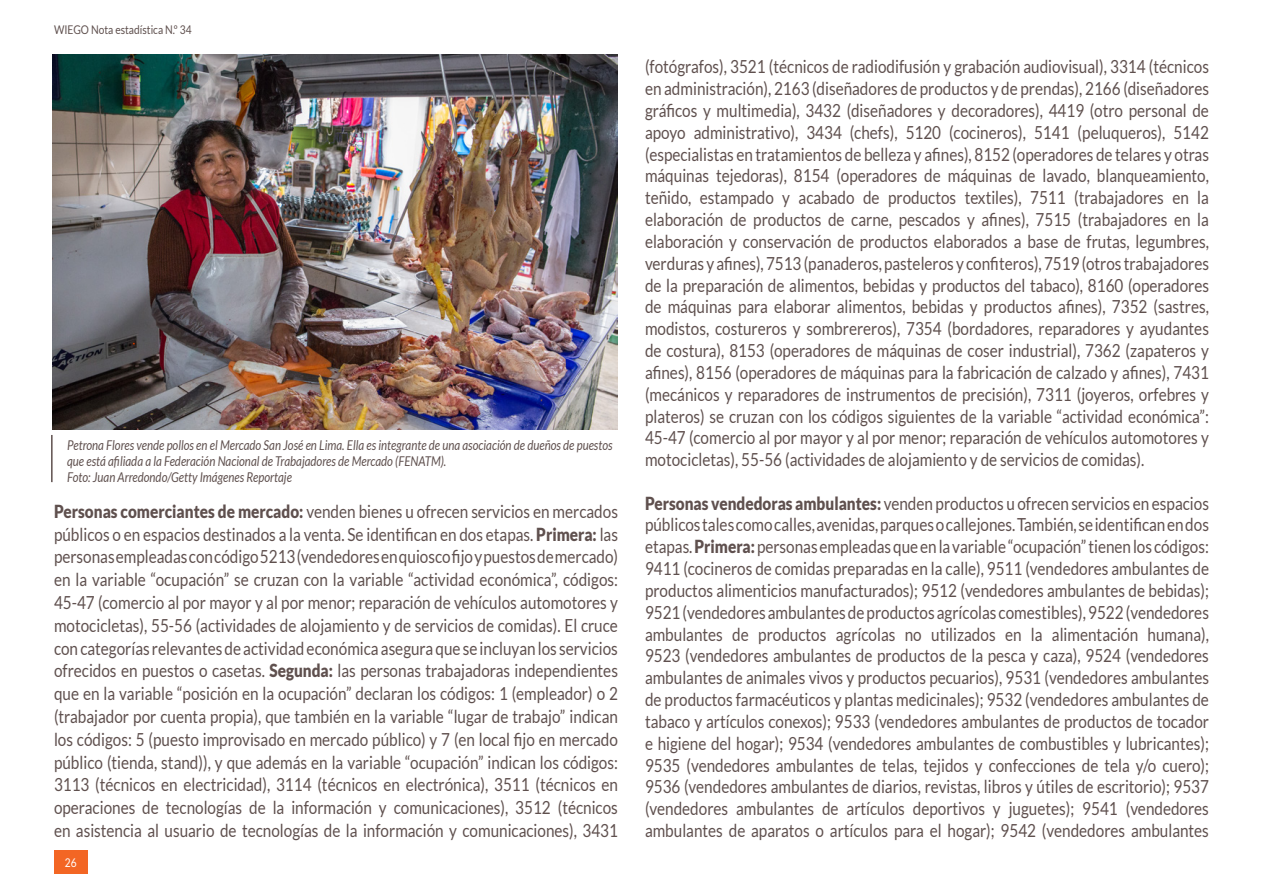
<style>
.page{position:relative;width:1263px;height:893px;background:#fff}
.page>*{position:absolute;margin:0;border:0;box-sizing:border-box;transform-origin:0 0}
.t1{font:18px/21.9px "Lato";color:#5f504e;text-align:justify;scale:.85 1}
.t2{font:italic 13.5px/16.2px "Lato";color:#5f504e;scale:.85 1}
.t3{font:12px "Lato";color:#5f504e;scale:.85 1}
.t4{font:12px "Lato";color:#fff;scale:.85 1}
.s1{font-weight:900}
</style>
<div class="page">
<img style="left:53px;top:54px;width:564px;height:376px">
<hr style="left:51px;top:435px;width:2px;height:47px;background:#5f504e">
<div style="left:54px;top:850px;width:34px;height:24px;background:#f36624"></div>
<p class="t3" style="left:54px;top:23px;width:163px">WIEGO Nota estadística N.º 34</p>
<p class="t2" style="left:67px;top:437px;width:643px">Petrona Flores vende pollos en el Mercado San José en Lima. Ella es integrante de una asociación de dueños de puestos que está afiliada a la Federación Nacional de Trabajadores de Mercado (FENATM).<br>Foto: Juan Arredondo/Getty Imágenes Reportaje</p>
<p class="t1" style="left:54px;top:501px;width:665px;line-height:22.8px"><span class="s1">Personas comerciantes de mercado:</span> venden bienes u ofrecen servicios en mercados públicos o en espacios destinados a la venta. Se identifican en dos etapas. <span class="s1">Primera:</span> las personas empleadas con código 5213 (vendedores en quiosco fijo y puestos de mercado) en la variable “ocupación” se cruzan con la variable “actividad económica”, códigos:<br>45-47 (comercio al por mayor y al por menor; reparación de vehículos automotores y motocicletas), 55-56 (actividades de alojamiento y de servicios de comidas). El cruce con categorías relevantes de actividad económica asegura que se incluyan los servicios ofrecidos en puestos o casetas. <span class="s1">Segunda:</span> las personas trabajadoras independientes que en la variable “posición en la ocupación” declaran los códigos: 1 (empleador) o 2 (trabajador por cuenta propia), que también en la variable “lugar de trabajo” indican los códigos: 5 (puesto improvisado en mercado público) y 7 (en local fijo en mercado público (tienda, stand)), y que además en la variable “ocupación” indican los códigos:<br>3113 (técnicos en electricidad), 3114 (técnicos en electrónica), 3511 (técnicos en operaciones de tecnologías de la información y comunicaciones), 3512 (técnicos en asistencia al usuario de tecnologías de la información y comunicaciones), 3431</p>
<p class="t4" style="left:65px;top:858px;width:15px">26</p>
<p class="t1" style="left:645px;top:57px;width:665px">(fotógrafos), 3521 (técnicos de radiodifusión y grabación audiovisual), 3314 (técnicos en administración), 2163 (diseñadores de productos y de prendas), 2166 (diseñadores gráficos y multimedia), 3432 (diseñadores y decoradores), 4419 (otro personal de apoyo administrativo), 3434 (chefs), 5120 (cocineros), 5141 (peluqueros), 5142 (especialistas en tratamientos de belleza y afines), 8152 (operadores de telares y otras máquinas tejedoras), 8154 (operadores de máquinas de lavado, blanqueamiento, teñido, estampado y acabado de productos textiles), 7511 (trabajadores en la elaboración de productos de carne, pescados y afines), 7515 (trabajadores en la elaboración y conservación de productos elaborados a base de frutas, legumbres, verduras y afines), 7513 (panaderos, pasteleros y confiteros), 7519 (otros trabajadores de la preparación de alimentos, bebidas y productos del tabaco), 8160 (operadores de máquinas para elaborar alimentos, bebidas y productos afines), 7352 (sastres, modistos, costureros y sombrereros), 7354 (bordadores, reparadores y ayudantes de costura), 8153 (operadores de máquinas de coser industrial), 7362 (zapateros y afines), 8156 (operadores de máquinas para la fabricación de calzado y afines), 7431 (mecánicos y reparadores de instrumentos de precisión), 7311 (joyeros, orfebres y plateros) se cruzan con los códigos siguientes de la variable “actividad económica”:<br>45-47 (comercio al por mayor y al por menor; reparación de vehículos automotores y motocicletas), 55-56 (actividades de alojamiento y de servicios de comidas).</p>
<p class="t1" style="left:645px;top:493px;width:665px"><span class="s1">Personas vendedoras ambulantes:</span> venden productos u ofrecen servicios en espacios públicos tales como calles, avenidas, parques o callejones. También, se identifican en dos etapas. <span class="s1">Primera:</span> personas empleadas que en la variable “ocupación” tienen los códigos:<br>9411 (cocineros de comidas preparadas en la calle), 9511 (vendedores ambulantes de productos alimenticios manufacturados); 9512 (vendedores ambulantes de bebidas); 9521 (vendedores ambulantes de productos agrícolas comestibles), 9522 (vendedores ambulantes de productos agrícolas no utilizados en la alimentación humana), 9523 (vendedores ambulantes de productos de la pesca y caza), 9524 (vendedores ambulantes de animales vivos y productos pecuarios), 9531 (vendedores ambulantes de productos farmacéuticos y plantas medicinales); 9532 (vendedores ambulantes de tabaco y artículos conexos); 9533 (vendedores ambulantes de productos de tocador e higiene del hogar); 9534 (vendedores ambulantes de combustibles y lubricantes); 9535 (vendedores ambulantes de telas, tejidos y confecciones de tela y/o cuero); 9536 (vendedores ambulantes de diarios, revistas, libros y útiles de escritorio); 9537 (vendedores ambulantes de artículos deportivos y juguetes); 9541 (vendedores ambulantes de aparatos o artículos para el hogar); 9542 (vendedores ambulantes</p>
</div>
